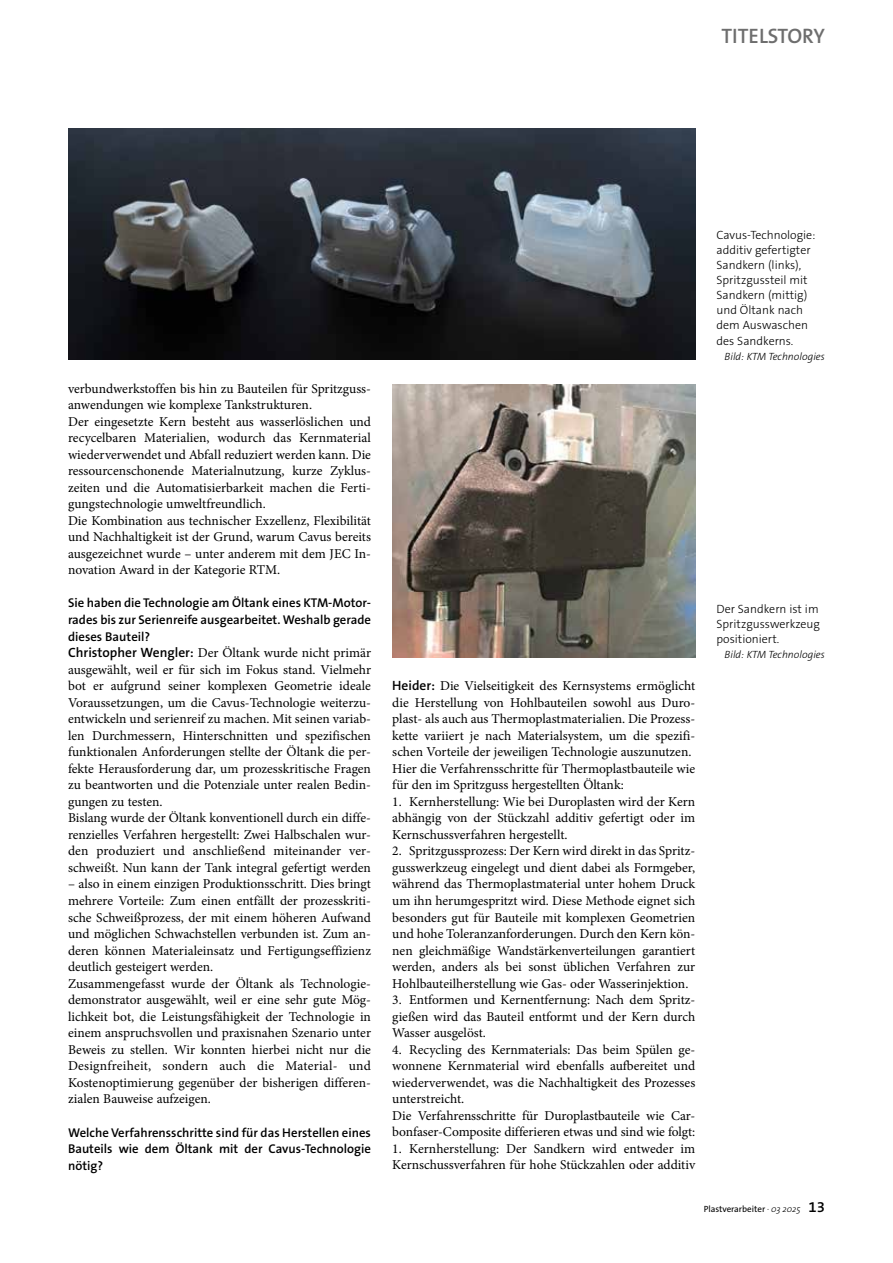
<style>
.page{position:relative;width:893px;height:1263px;background:#fff}
.page>*{position:absolute;margin:0;border:0;box-sizing:border-box;transform-origin:0 0}
.t1{font:600 21px "The Sans Os F";color:#6e6e6e}
.t2{font:13.5px/16.5px "Minion Pro";color:#000}
.t3{font:600 12.75px/16.5px "The Sans Os F";color:#000;text-align:justify}
.t4{font:300 12px/15px "The Sans Os F";color:#000}
.t5{font:italic 300 10.5px "The Sans Os F";color:#000}
.t6{font:9px "The Sans Os F";color:#000}
.s1{font-family:"The Sans Os F";font-weight:600}
.s2{font-weight:300;font-style:italic}
.s3{font-weight:600;font-size:15px}
</style>
<div class="page">
<img style="left:392px;top:384px;width:303px;height:273px">
<img style="left:68px;top:128px;width:627px;height:231px">
<h1 class="t1" style="left:721px;top:22px;width:105px">TITELSTORY</h1>
<p class="t2" style="left:68px;top:380px;width:304px">verbundwerkstoffen bis hin zu Bauteilen für Spritzguss&shy;anwendungen wie komplexe Tankstrukturen.<br>Der eingesetzte Kern besteht aus wasserlöslichen und recycelbaren Materialien, wodurch das Kernmaterial wiederverwendet und Abfall reduziert werden kann. Die ressourcenschonende Materialnutzung, kurze Zyklus&shy;zeiten und die Automatisierbarkeit machen die Ferti&shy;gungstechnologie umweltfreundlich.<br>Die Kombination aus technischer Exzellenz, Flexibilität und Nachhaltigkeit ist der Grund, warum Cavus bereits ausgezeichnet wurde – unter anderem mit dem JEC In&shy;novation Award in der Kategorie RTM.</p>
<p class="t3" style="left:68px;top:595px;width:304px">Sie haben die Technologie am Öltank eines KTM-Motor&shy;rades bis zur Serienreife ausgearbeitet. Weshalb gerade dieses Bauteil?</p>
<p class="t2" style="left:68px;top:645px;width:304px"><span class="s1">Christopher Wengler:</span> Der Öltank wurde nicht primär ausgewählt, weil er für sich im Fokus stand. Vielmehr bot er aufgrund seiner komplexen Geometrie ideale Voraussetzungen, um die Cavus-Technologie weiterzu&shy;entwickeln und serienreif zu machen. Mit seinen variab&shy;len Durchmessern, Hinterschnitten und spezifischen funktionalen Anforderungen stellte der Öltank die per&shy;fekte Herausforderung dar, um prozesskritische Fragen zu beantworten und die Potenziale unter realen Bedin&shy;gungen zu testen.<br>Bislang wurde der Öltank konventionell durch ein diffe&shy;renzielles Verfahren hergestellt: Zwei Halbschalen wur&shy;den produziert und anschließend miteinander ver&shy;schweißt. Nun kann der Tank integral gefertigt werden</p>
<p class="t2" style="left:68px;top:876px;width:304px">– also in einem einzigen Produktionsschritt. Dies bringt mehrere Vorteile: Zum einen entfällt der prozesskriti&shy;sche Schweißprozess, der mit einem höheren Aufwand und möglichen Schwachstellen verbunden ist. Zum an&shy;deren können Materialeinsatz und Fertigungseffizienz deutlich gesteigert werden.<br>Zusammengefasst wurde der Öltank als Technologie&shy;demonstrator ausgewählt, weil er eine sehr gute Mög&shy;lichkeit bot, die Leistungsfähigkeit der Technologie in einem anspruchsvollen und praxisnahen Szenario unter Beweis zu stellen. Wir konnten hierbei nicht nur die Designfreiheit, sondern auch die Material- und Kostenoptimierung gegenüber der bisherigen differen&shy;zialen Bauweise aufzeigen.</p>
<p class="t3" style="left:68px;top:1124px;width:304px">Welche Verfahrensschritte sind für das Herstellen eines Bauteils wie dem Öltank mit der Cavus-Technologie nötig?</p>
<p class="t4" style="left:716px;top:228px;width:101px">Cavus-Technologie: additiv gefertigter<br>Sandkern (links),<br>Spritzgussteil mit<br>Sandkern (mittig) und Öltank nach dem Auswaschen des Sandkerns.</p>
<p class="t5" style="left:725px;top:349px;width:102px">Bild: KTM Technologies</p>
<p class="t2" style="left:392px;top:678px;width:304px"><span class="s1">Heider:</span> Die Vielseitigkeit des Kernsystems ermöglicht die Herstellung von Hohlbauteilen sowohl aus Duro&shy;plast- als auch aus Thermoplastmaterialien. Die Prozess&shy;kette variiert je nach Materialsystem, um die spezifi&shy;schen Vorteile der jeweiligen Technologie auszunutzen.<br>Hier die Verfahrensschritte für Thermoplastbauteile wie für den im Spritzguss hergestellten Öltank:</p>
<p class="t2" style="left:392px;top:793px;width:304px;text-align:justify">1. Kernherstellung: Wie bei Duroplasten wird der Kern abhängig von der Stückzahl additiv gefertigt oder im Kernschussverfahren hergestellt.</p>
<p class="t2" style="left:392px;top:843px;width:304px;text-align:justify">2. Spritzgussprozess: Der Kern wird direkt in das Spritz&shy;gusswerkzeug eingelegt und dient dabei als Formgeber, während das Thermoplastmaterial unter hohem Druck um ihn herumgespritzt wird. Diese Methode eignet sich besonders gut für Bauteile mit komplexen Geometrien und hohe Toleranzanforderungen. Durch den Kern kön&shy;nen gleichmäßige Wandstärkenverteilungen garantiert werden, anders als bei sonst üblichen Verfahren zur Hohlbauteilherstellung wie Gas- oder Wasserinjektion.</p>
<p class="t2" style="left:392px;top:992px;width:304px;text-align:justify">3. Entformen und Kernentfernung: Nach dem Spritz&shy;gießen wird das Bauteil entformt und der Kern durch Wasser ausgelöst.</p>
<p class="t2" style="left:392px;top:1041px;width:304px">4. Recycling des Kernmaterials: Das beim Spülen ge&shy;wonnene Kernmaterial wird ebenfalls aufbereitet und wiederverwendet, was die Nachhaltigkeit des Prozesses unterstreicht.<br>Die Verfahrensschritte für Duroplastbauteile wie Car&shy;bonfaser-Composite differieren etwas und sind wie folgt:</p>
<p class="t2" style="left:392px;top:1140px;width:304px">1. Kernherstellung: Der Sandkern wird entweder im<br>Kernschussverfahren für hohe Stückzahlen oder additiv</p>
<p class="t4" style="left:716px;top:602px;width:105px;text-align:justify">Der Sandkern ist im Spritzgusswerkzeug positioniert.</p>
<p class="t5" style="left:725px;top:648px;width:102px">Bild: KTM Technologies</p>
<p class="t6" style="left:704px;top:1203px;width:123px">Plastverarbeiter <span class="s2">· 03 2025</span> <span class="s3">13</span></p>
</div>
